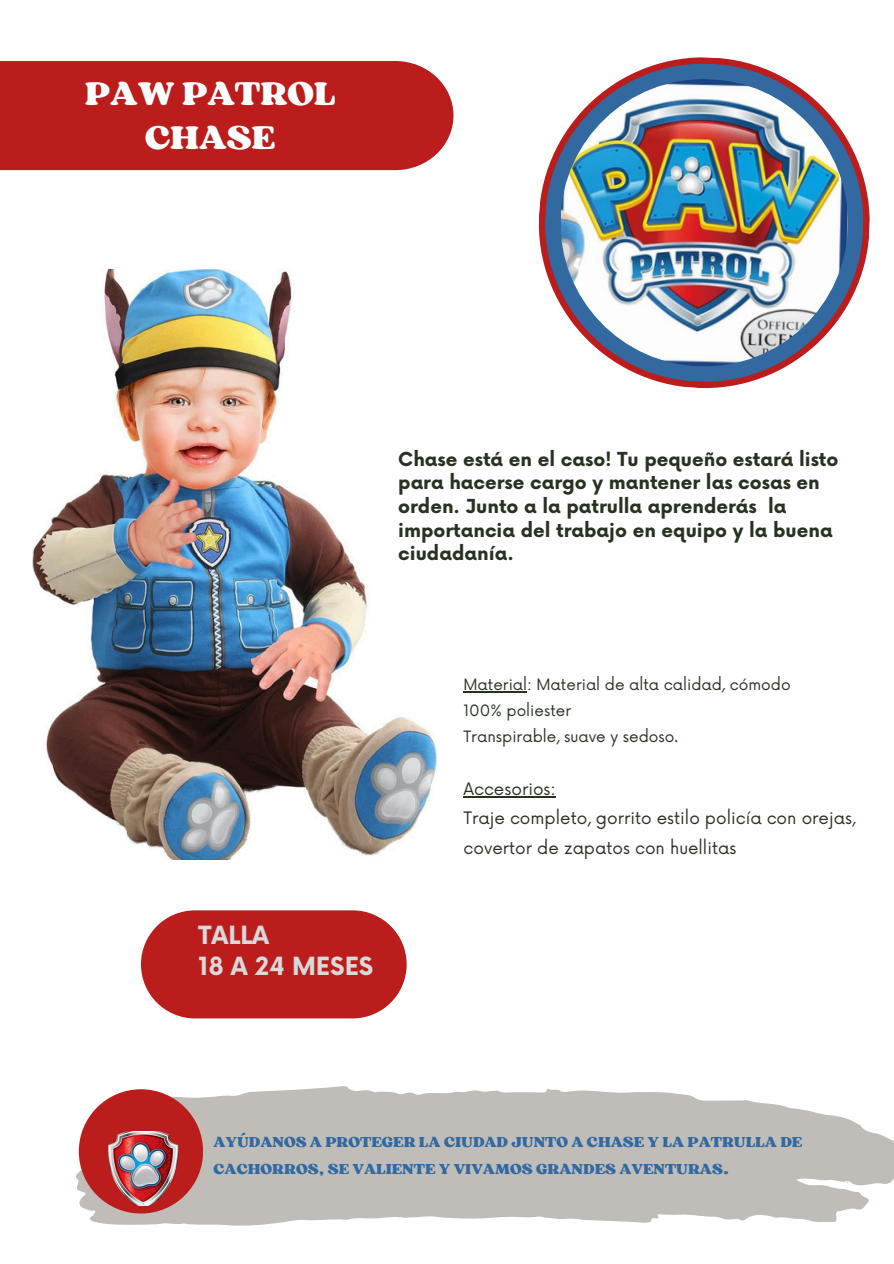
<style>
.page{position:relative;width:894px;height:1264px;background:#fff}
.page>*{position:absolute;margin:0;border:0;box-sizing:border-box;transform-origin:0 0}
.t1{font:34.5px/43.8px "Sergio Trendy";color:#fff;text-align:center}
.t2{font:700 24.45px/31.5px "Now";color:#d9d9d9}
.t3{font:700 18.75px/23.7px "Now";color:#273221}
.t4{font:16.8px "Now";color:#273221}
.t5{font:15.3px "Now";color:#273221}
.t6{font:15.15px/27px "Sergio Trendy";color:#3169a0}
</style>
<div class="page">
<div style="left:0;top:61px;width:453px;height:109px;background:#bb1c1c"></div>
<svg style="left:76px;top:1086px;width:817px;height:140px;fill:#c0bdb9"></svg>
<div style="left:79px;top:1089px;width:124px;height:124px;background:#bb1c1c;border-radius:50%"></div>
<div style="left:141px;top:910px;width:265px;height:108px;background:#bb1c1c;border-radius:54px"></div>
<img style="left:32px;top:270px;width:404px;height:589px">
<hr style="left:463px;top:691px;width:64px;height:1px;background:#273221">
<hr style="left:463px;top:796px;width:92px;height:1px;background:#273221">
<img style="left:104px;top:1131px;width:81px;height:74px">
<svg style="left:541px;top:59px;width:326px;height:327px"></svg>
<img style="left:558px;top:77px;width:291px;height:291px">
<p class="t1" style="left:85px;top:71px;width:252px">PAW PATROL<br>CHASE</p>
<p class="t3" style="left:398px;top:448px;width:441px">Chase está en el caso! Tu pequeño estará listo para hacerse cargo y mantener las cosas en orden. Junto a la patrulla aprenderás la importancia del trabajo en equipo y la buena ciudadanía.</p>
<h2 class="t2" style="left:198px;top:920px;width:176px">TALLA<br>18 A 24 MESES</h2>
<p class="t5" style="left:463px;top:676px;width:328px">Material: Material de alta calidad, cómodo</p>
<h3 class="t5" style="left:463px;top:702px;width:109px">100% poliester</h3>
<p class="t5" style="left:463px;top:728px;width:216px">Transpirable, suave y sedoso.</p>
<p class="t4" style="left:463px;top:779px;width:94px">Accesorios:</p>
<p class="t4" style="left:463px;top:808px;width:393px">Traje completo, gorrito estilo policía con orejas,</p>
<p class="t4" style="left:463px;top:838px;width:274px">covertor de zapatos con huellitas</p>
<p class="t6" style="left:213px;top:1127px;width:590px">AYÚDANOS A PROTEGER LA CIUDAD JUNTO A CHASE Y LA PATRULLA DE<br>CACHORROS, SE VALIENTE Y VIVAMOS GRANDES AVENTURAS.</p>
</div>
